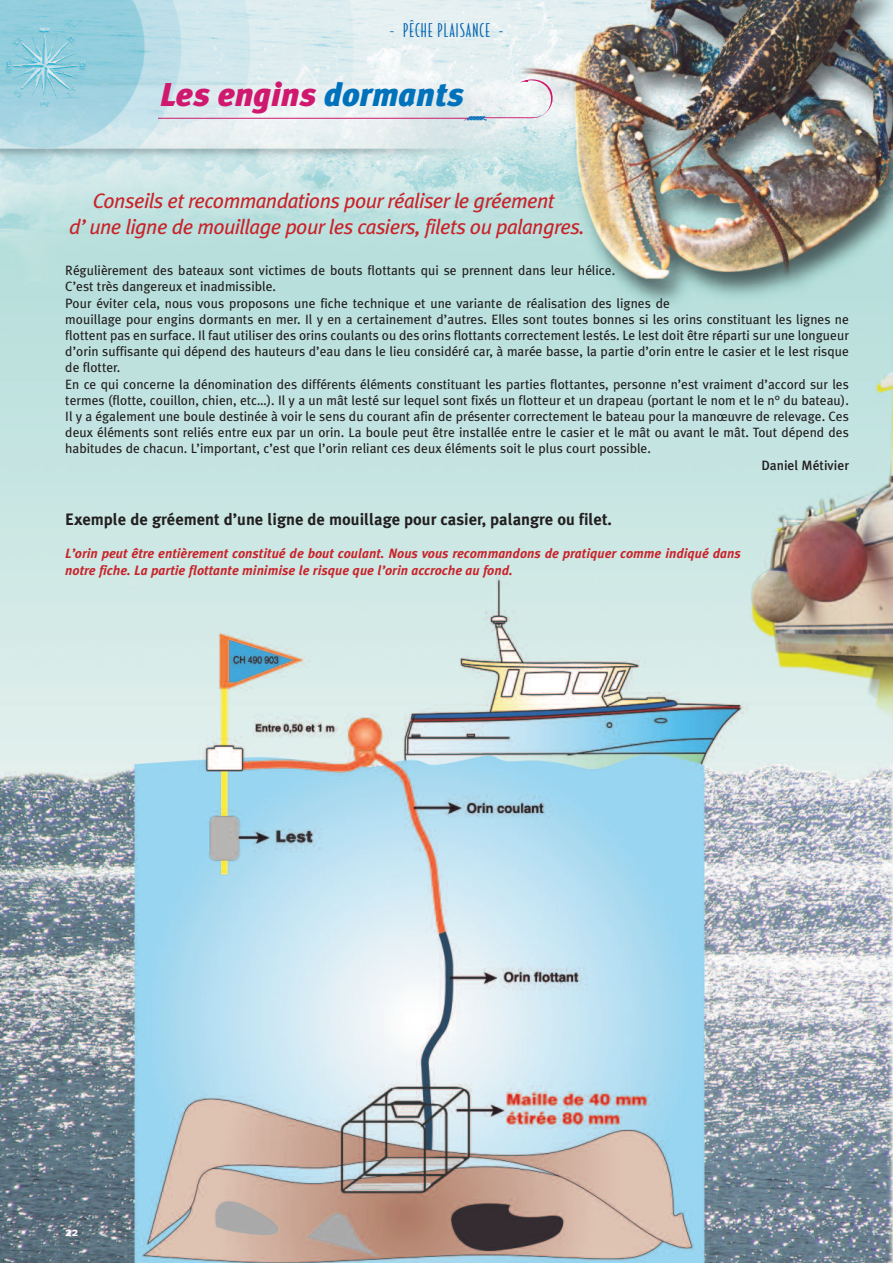
<style>
.page{position:relative;width:893px;height:1263px;background:#fff}
.page>*{position:absolute;margin:0;border:0;box-sizing:border-box;transform-origin:0 0}
.t1{font:italic 900 33px "Meta Plus";color:#d0196e}
.t2{font:italic 21px/25.2px "Meta Plus";letter-spacing:-.025em;color:#c8242b;text-align:center}
.t3{font:18px "Bodega Sans";letter-spacing:.07em;color:#0160ae}
.t4{font:700 16.5px "Meta Plus";color:#231f20}
.t5{font:13.5px/16.2px "Meta Plus";color:#231f20}
.t6{font:italic 700 13.5px/16.2px "Meta Plus";color:#c8242b}
.t7{font:500 13.5px "Meta Plus";color:#231f20}
.t8{font:700 12px "Meta Plus";color:#fff}
.s1{color:#0072bc}
</style>
<div class="page">
<img style="left:0;top:0;width:893px;height:1263px">
<hr style="left:158px;top:118px;width:310px;height:1px;background:#d0196e">
<svg style="left:463px;top:79px;width:90px;height:42px"></svg>
<h3 class="t3" style="left:390px;top:20px;width:115px">- PÊCHE PLAISANCE -</h3>
<h1 class="t1" style="left:160px;top:75px;width:306px">Les engins <span class="s1">dormants</span></h1>
<h2 class="t2" style="left:69px;top:188px;width:517px">Conseils et recommandations pour réaliser le gréement d’une ligne de mouillage pour les casiers, filets ou palangres.</h2>
<p class="t5" style="left:65px;top:262px;width:785px">Régulièrement des bateaux sont victimes de bouts flottants qui se prennent dans leur hélice.<br>C’est très dangereux et inadmissible.<br>Pour éviter cela, nous vous proposons une fiche technique et une variante de réalisation des lignes de<br>mouillage pour engins dormants en mer. Il y en a certainement d’autres. Elles sont toutes bonnes si les orins constituant les lignes ne flottent pas en surface. Il faut utiliser des orins coulants ou des orins flottants correctement lestés. Le lest doit être réparti sur une longueur d’orin suffisante qui dépend des hauteurs d’eau dans le lieu considéré car, à marée basse, la partie d’orin entre le casier et le lest risque de flotter.<br>En ce qui concerne la dénomination des différents éléments constituant les parties flottantes, personne n’est vraiment d’accord sur les termes (flotte, couillon, chien, etc…). Il y a un mât lesté sur lequel sont fixés un flotteur et un drapeau (portant le nom et le n° du bateau).<br>Il y a également une boule destinée à voir le sens du courant afin de présenter correctement le bateau pour la manœuvre de relevage. Ces deux éléments sont reliés entre eux par un orin. La boule peut être installée entre le casier et le mât ou avant le mât. Tout dépend des habitudes de chacun. L’important, c’est que l’orin reliant ces deux éléments soit le plus court possible.</p>
<p class="t7" style="left:761px;top:457px;width:89px">Daniel Métivier</p>
<p class="t4" style="left:65px;top:509px;width:548px">Exemple de gréement d’une ligne de mouillage pour casier, palangre ou filet.</p>
<p class="t6" style="left:65px;top:546px;width:677px">L’orin peut être entièrement constitué de bout coulant. Nous vous recommandons de pratiquer comme indiqué dans notre fiche. La partie flottante minimise le risque que l’orin accroche au fond.</p>
<p class="t8" style="left:65px;top:1225px;width:14px">22</p>
</div>
